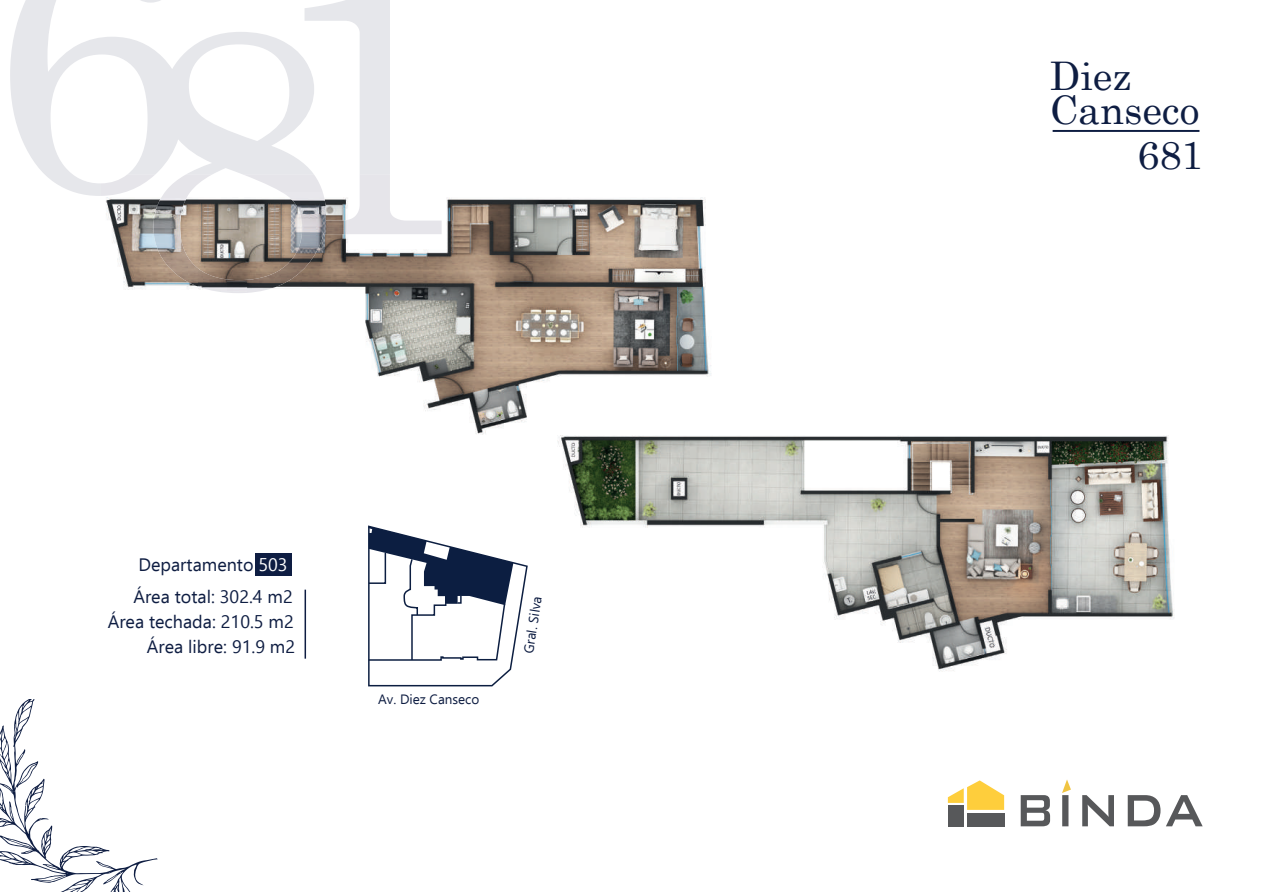
<style>
.page{position:relative;width:1263px;height:893px;background:#fff}
.page>*{position:absolute;margin:0;border:0;box-sizing:border-box;transform-origin:0 0}
.t1{font:39.45px/33.8px "Century Schoolbook";color:#0e1d42}
.t2{font:18px "Ebrima";color:#0e1d42}
.t3{font:13.5px "Ebrima";color:#0e1d42}
.s1{color:#fff}
</style>
<div class="page">
<img style="left:106px;top:197px;width:605px;height:238px">
<img style="left:557px;top:418px;width:617px;height:254px">
<svg style="left:10px;top:0;width:380px;height:196px"></svg>
<img style="left:101px;top:175px;width:290px;height:39px">
<img style="left:153px;top:214px;width:45px;height:73px">
<img style="left:247px;top:214px;width:98px;height:79px">
<img style="left:344px;top:214px;width:98px;height:20px">
<img style="left:198px;top:268px;width:49px;height:25px">
<svg style="left:140px;top:0;width:21px;height:3px"></svg>
<svg style="left:0;top:699px;width:158px;height:193px"></svg>
<hr style="left:1052px;top:130px;width:147px;height:2px;background:#0e1d42">
<div style="left:967px;top:813px;width:37px;height:13px;background:#57585a"></div>
<div style="left:948px;top:805px;width:16px;height:21px;background:#57585a"></div>
<svg style="left:948px;top:780px;width:56px;height:30px"></svg>
<svg style="left:1021px;top:779px;width:182px;height:47px"></svg>
<hr style="left:305px;top:590px;width:1px;height:69px;background:#0e1d42">
<div style="left:255px;top:553px;width:37px;height:23px;background:#0e1d42"></div>
<svg style="left:368px;top:525px;width:160px;height:162px"></svg>
<p class="t2" style="left:139px;top:552px;width:151px">Departamento <span class="s1">503</span></p>
<p class="t2" style="left:133px;top:584px;width:161px">Área total: 302.4 m2</p>
<p class="t2" style="left:147px;top:634px;width:150px">Área libre: 91.9 m2</p>
<p class="t2" style="left:108px;top:609px;width:188px">Área techada: 210.5 m2</p>
<p class="t3" style="left:378px;top:689px;width:103px">Av. Diez Canseco</p>
<p class="t3" style="left:519px;top:652px;width:59px;rotate:-81deg">Gral. Silva</p>
<h1 class="t1" style="left:1050px;top:55px;width:151px">Diez<br>Canseco</h1>
<h1 class="t1" style="left:1137px;top:134px;width:67px">681</h1>
</div>
